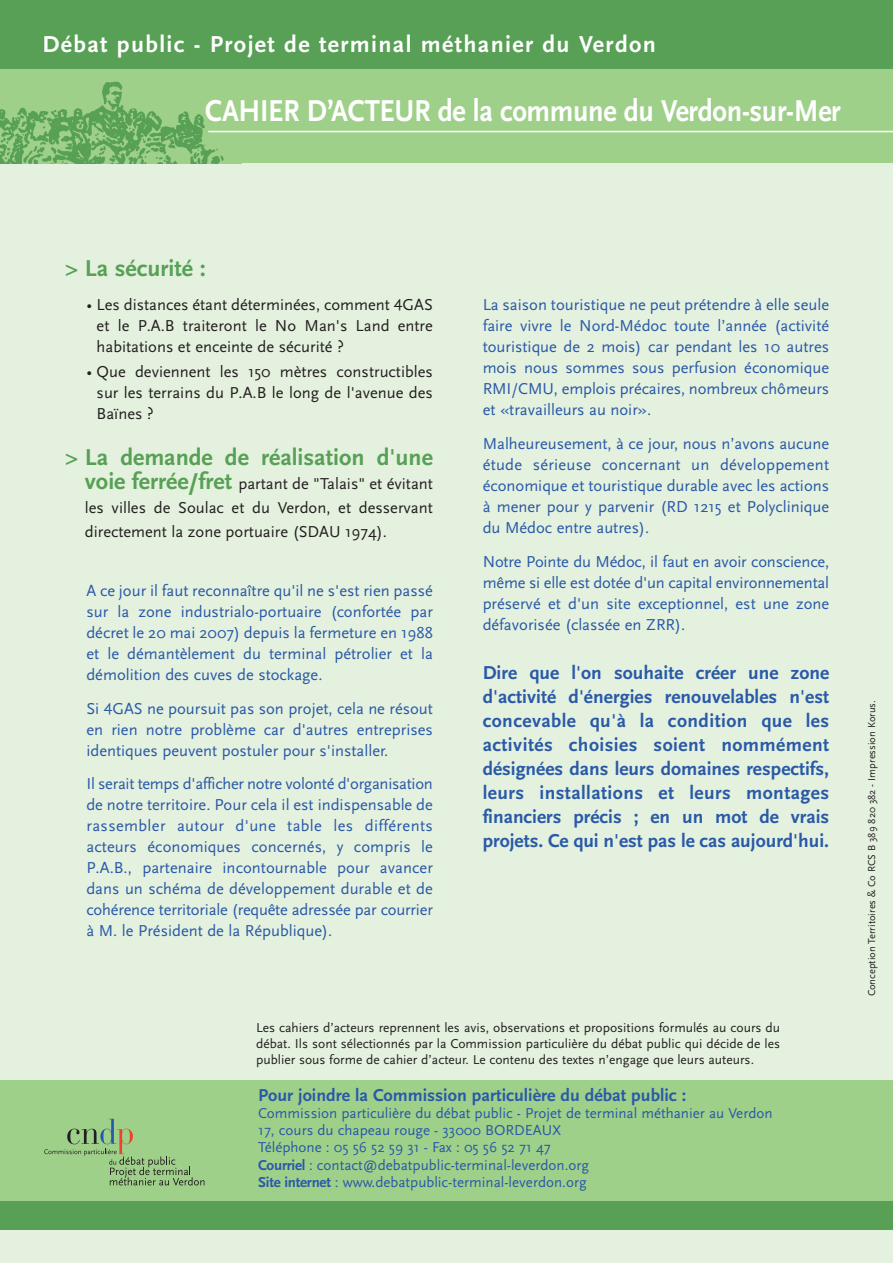
<style>
.page{position:relative;width:893px;height:1263px;background:#e4f1de}
.page>*{position:absolute;margin:0;border:0;box-sizing:border-box;transform-origin:0 0}
.t1{font:700 31.5px "Scala Sans";letter-spacing:-.01em;color:#fff;scale:.9 1}
.t2{font:700 24px "Scala Sans";letter-spacing:.055em;color:#fff}
.t3{font:700 24px "Scala Sans";color:#57a055}
.t4{font:700 19.5px/24px "Scala Sans";color:#2959a8;text-align:justify}
.t5{font:700 18px "Scala Sans";color:#2959a8}
.t6{font:16.5px/21px "Scala Sans";color:#2959a8;text-align:justify}
.t7{font:16.5px/21px "Scala Sans";color:#231f20;text-align:justify}
.t8{font:15px/17.2px "Scala Sans";color:#2959a8}
.t9{font:13.5px/16.2px "Scala Sans";color:#231f20;text-align:justify}
.t10{font:10.5px "Scala Sans";color:#231f20}
.s1{font-weight:700;font-size:24px;color:#57a055}
.s2{font-weight:700}
</style>
<div class="page">
<div style="left:0;top:1080px;width:893px;height:146px;background:#9fd08a"></div>
<svg style="left:44px;top:1119px;width:160px;height:66px"></svg>
<div style="left:0;top:1201px;width:893px;height:28px;background:#57a055"></div>
<div style="left:0;top:49px;width:893px;height:114px;background:#9fd08a"></div>
<img style="left:0;top:68px;width:242px;height:95px">
<hr style="left:208px;top:131px;width:685px;height:1px;background:#fff">
<div style="left:0;top:0;width:893px;height:68px;background:#57a055"></div>
<h2 class="t2" style="left:43px;top:35px;width:615px">Débat public - Projet de terminal méthanier du Verdon</h2>
<h1 class="t1" style="left:205px;top:98px;width:708px">CAHIER D’ACTEUR de la commune du Verdon-sur-Mer</h1>
<h2 class="t3" style="left:65px;top:259px;width:142px">&gt; La sécurité :</h2>
<p class="t7" style="left:97px;top:296px;width:338px;text-indent:-10px">• Les distances étant déterminées, comment 4GAS et le P.A.B traiteront le No Man's Land entre habitations et enceinte de sécurité ?</p>
<p class="t7" style="left:97px;top:363px;width:338px;text-indent:-10px">• Que deviennent les 150 mètres constructibles sur les terrains du P.A.B le long de l'avenue des Baïnes ?</p>
<h2 class="t3" style="left:65px;top:447px;width:369px">&gt; La demande de réalisation d'une</h2>
<p class="t7" style="left:85px;top:473px;width:350px;line-height:24px"><span class="s1">voie ferrée/fret</span> partant de "Talais" et évitant les villes de Soulac et du Verdon, et desservant directement la zone portuaire (SDAU 1974).</p>
<p class="t6" style="left:86px;top:581px;width:348px">A ce jour il faut reconnaître qu'il ne s'est rien passé sur la zone industrialo-portuaire (confortée par décret le 20 mai 2007) depuis la fermeture en 1988 et le démantèlement du terminal pétrolier et la démolition des cuves de stockage.</p>
<p class="t6" style="left:86px;top:699px;width:348px">Si 4GAS ne poursuit pas son projet, cela ne résout en rien notre problème car d'autres entreprises identiques peuvent postuler pour s'installer.</p>
<p class="t6" style="left:86px;top:775px;width:348px">Il serait temps d'afficher notre volonté d'organisation de notre territoire. Pour cela il est indispensable de rassembler autour d'une table les différents acteurs économiques concernés, y compris le P.A.B., partenaire incontournable pour avancer dans un schéma de développement durable et de cohérence territoriale (requête adressée par courrier à M. le Président de la République).</p>
<p class="t6" style="left:483px;top:296px;width:348px">La saison touristique ne peut prétendre à elle seule faire vivre le Nord-Médoc toute l’année (activité touristique de 2 mois) car pendant les 10 autres mois nous sommes sous perfusion économique RMI/CMU, emplois précaires, nombreux chômeurs et «travailleurs au noir».</p>
<p class="t6" style="left:483px;top:435px;width:348px">Malheureusement, à ce jour, nous n’avons aucune étude sérieuse concernant un développement économique et touristique durable avec les actions à mener pour y parvenir (RD 1215 et Polyclinique du Médoc entre autres).</p>
<p class="t6" style="left:483px;top:552px;width:348px">Notre Pointe du Médoc, il faut en avoir conscience, même si elle est dotée d'un capital environnemental préservé et d'un site exceptionnel, est une zone défavorisée (classée en ZRR).</p>
<p class="t4" style="left:483px;top:663px;width:348px">Dire que l'on souhaite créer une zone d'activité d'énergies renouvelables n'est concevable qu'à la condition que les activités choisies soient nommément désignées dans leurs domaines respectifs, leurs installations et leurs montages financiers précis ; en un mot de vrais projets. Ce qui n'est pas le cas aujourd'hui.</p>
<p class="t9" style="left:256px;top:1020px;width:526px">Les cahiers d’acteurs reprennent les avis, observations et propositions formulés au cours du débat. Ils sont sélectionnés par la Commission particulière du débat public qui décide de les publier sous forme de cahier d’acteur. Le contenu des textes n’engage que leurs auteurs.</p>
<p class="t5" style="left:258px;top:1087px;width:430px">Pour joindre la Commission particulière du débat public :</p>
<p class="t8" style="left:258px;top:1106px;width:516px">Commission particulière du débat public - Projet de terminal méthanier au Verdon 17, cours du chapeau rouge - 33000 BORDEAUX<br>Téléphone : 05 56 52 59 31 - Fax : 05 56 52 71 47<br><span class="s2">Courriel</span> : contact@debatpublic-terminal-leverdon.org<br><span class="s2">Site internet</span> : www.debatpublic-terminal-leverdon.org</p>
<p class="t10" style="left:868px;top:996px;width:298px;rotate:-90deg">Conception Territoires &amp; Co RCS B 389 820 382 - Impression Korus.</p>
</div>
